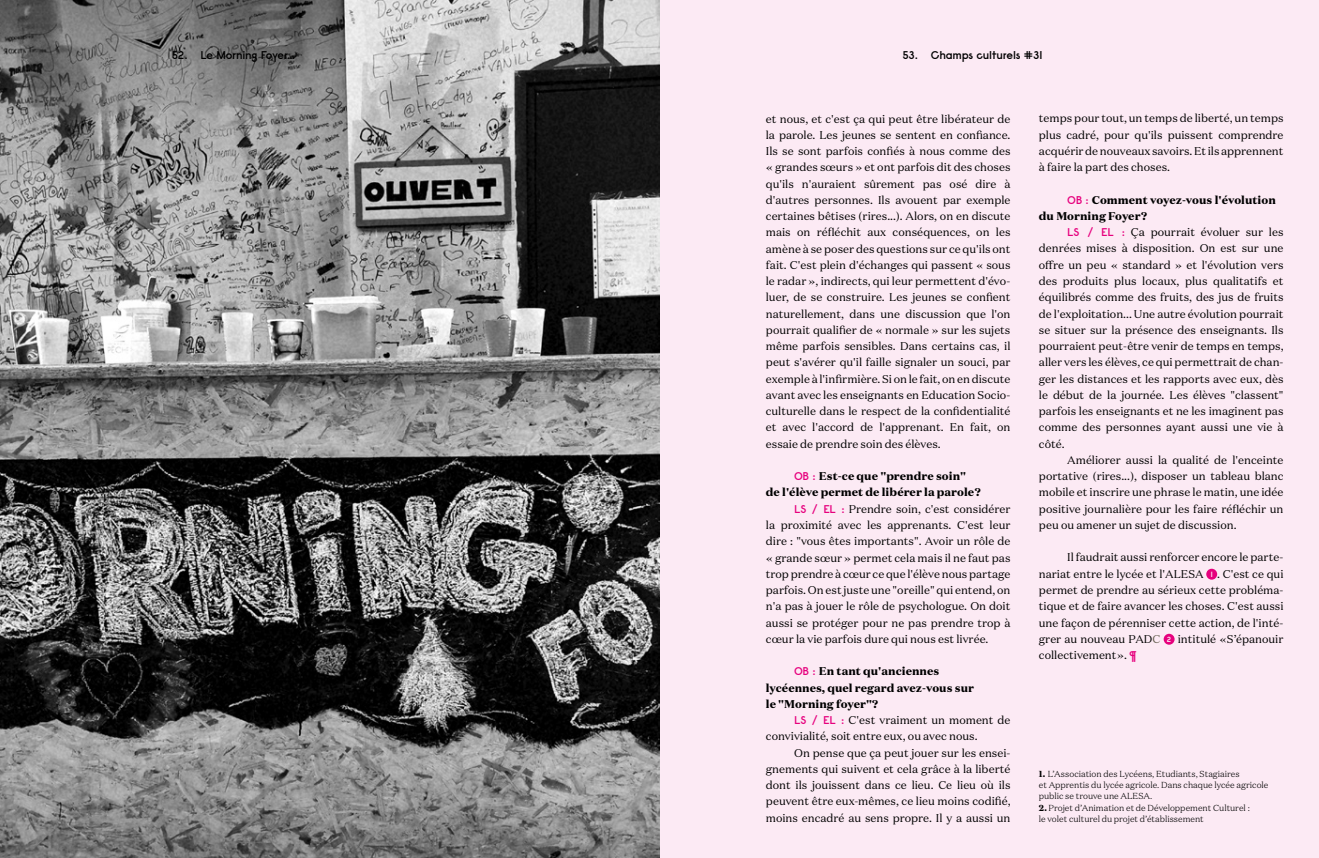
<style>
.page{position:relative;width:1319px;height:858px;background:#fff}
.page>*{position:absolute;margin:0;border:0;box-sizing:border-box;transform-origin:0 0}
.t1{font:11.25px/16.2px "Domaine Text";color:#000;text-align:justify}
.t2{font:900 11.25px/16.2px "Domaine Text";color:#000}
.t3{font:600 11.25px "Raisonne";letter-spacing:-.015em;color:#000}
.t4{font:300 8.75px/11.2px "Domaine Text";color:#000}
.s1{font-family:"Raisonne";font-weight:600;color:#e6007d}
.s2{font-family:"Raisonne";font-weight:600;font-size:7.5px;color:#fff}
.s3{color:#666051}
.s4{font-weight:900}
</style>
<div class="page">
<div style="left:0;top:0;width:1318px;height:857px;background:#fceaf4"></div>
<svg style="left:1205px;top:568px;width:11px;height:11px"></svg>
<div style="left:1163px;top:633px;width:11px;height:11px;background:#e6007d;border-radius:50%"></div>
<img style="left:0;top:0;width:659px;height:857px">
<p class="t3" style="left:172px;top:48px;width:125px">52. Le Morning Foyer…</p>
<p class="t3" style="left:902px;top:48px;width:141px">53. Champs culturels #31</p>
<p class="t1" style="left:765px;top:110px;width:246px">et nous, et c'est ça qui peut être libérateur de la parole. Les jeunes se sentent en confiance.<br>Ils se sont parfois confiés à nous comme des « grandes sœurs » et ont parfois dit des choses qu'ils n'auraient sûrement pas osé dire à d'autres personnes. Ils avouent par exemple certaines bêtises (rires...). Alors, on en discute mais on réfléchit aux conséquences, on les amène à se poser des questions sur ce qu'ils ont fait. C'est plein d'échanges qui passent « sous le radar », indirects, qui leur permettent d'évo&shy;luer, de se construire. Les jeunes se confient naturellement, dans une discussion que l'on pourrait qualifier de « normale » sur les sujets même parfois sensibles. Dans certains cas, il peut s'avérer qu'il faille signaler un souci, par exemple à l'infirmière. Si on le fait, on en discute avant avec les enseignants en Education Socio&shy;culturelle dans le respect de la confidentialité et avec l'accord de l'apprenant. En fait, on essaie de prendre soin des élèves.</p>
<p class="t2" style="left:794px;top:468px;width:173px"><span class="s1">OB :</span> Est-ce que "prendre soin"</p>
<p class="t2" style="left:765px;top:484px;width:216px">de l'élève permet de libérer la parole ?</p>
<p class="t1" style="left:794px;top:500px;width:218px"><span class="s1">LS / EL :</span> Prendre soin, c'est considérer</p>
<p class="t1" style="left:765px;top:516px;width:246px">la proximité avec les apprenants. C'est leur</p>
<p class="t1" style="left:765px;top:533px;width:246px">dire : "vous êtes importants". Avoir un rôle de</p>
<p class="t1" style="left:765px;top:549px;width:246px">« grande sœur » permet cela mais il ne faut pas</p>
<p class="t1" style="left:765px;top:565px;width:246px">trop prendre à cœur ce que l'élève nous partage</p>
<p class="t1" style="left:765px;top:581px;width:246px">parfois. On est juste une "oreille" qui entend, on</p>
<p class="t1" style="left:765px;top:598px;width:246px">n'a pas à jouer le rôle de psychologue. On doit</p>
<p class="t1" style="left:765px;top:614px;width:246px">aussi se protéger pour ne pas prendre trop à</p>
<p class="t1" style="left:765px;top:630px;width:224px">cœur la vie parfois dure qui nous est livrée.</p>
<p class="t2" style="left:765px;top:663px;width:210px;text-indent:28px"><span class="s1">OB :</span> En tant qu'anciennes lycéennes, quel regard avez-vous sur le "Morning foyer"?</p>
<p class="t1" style="left:765px;top:711px;width:246px;text-indent:28px"><span class="s1">LS / EL :</span> C'est vraiment un moment de convivialité, soit entre eux, ou avec nous.</p>
<p class="t1" style="left:765px;top:744px;width:246px;text-indent:28px">On pense que ça peut jouer sur les ensei&shy;gnements qui suivent et cela grâce à la liberté dont ils jouissent dans ce lieu. Ce lieu où ils peuvent être eux-mêmes, ce lieu moins codifié, moins encadré au sens propre. Il y a aussi un</p>
<p class="t1" style="left:1038px;top:110px;width:246px">temps pour tout, un temps de liberté, un temps plus cadré, pour qu'ils puissent comprendre acquérir de nouveaux savoirs. Et ils apprennent à faire la part des choses.</p>
<p class="t2" style="left:1038px;top:191px;width:238px;text-indent:28px"><span class="s1">OB :</span> Comment voyez-vous l'évolution du Morning Foyer ?</p>
<p class="t1" style="left:1038px;top:224px;width:246px;text-indent:28px"><span class="s1">LS / EL :</span> Ça pourrait évoluer sur les denrées mises à disposition. On est sur une offre un peu « standard » et l'évolution vers des produits plus locaux, plus qualitatifs et équilibrés comme des fruits, des jus de fruits de l'exploitation... Une autre évolution pourrait se situer sur la présence des enseignants. Ils pourraient peut-être venir de temps en temps, aller vers les élèves, ce qui permettrait de chan&shy;ger les distances et les rapports avec eux, dès le début de la journée. Les élèves "classent" parfois les enseignants et ne les imaginent pas comme des personnes ayant aussi une vie à côté.</p>
<p class="t1" style="left:1038px;top:451px;width:246px;text-indent:28px">Améliorer aussi la qualité de l'enceinte portative (rires...), disposer un tableau blanc mobile et inscrire une phrase le matin, une idée positive journalière pour les faire réfléchir un peu ou amener un sujet de discussion.</p>
<p class="t1" style="left:1038px;top:549px;width:246px;text-indent:28px">Il faudrait aussi renforcer encore le parte&shy;nariat entre le lycée et l'ALESA <span class="s2">1</span> . C'est ce qui permet de prendre au sérieux cette probléma&shy;tique et de faire avancer les choses. C'est aussi une façon de pérenniser cette action, de l'inté&shy;grer au nouveau PAD<span class="s3">C</span> <span class="s2">2</span> intitulé «S’épanouir collectivement». <span class="s1">¶</span></p>
<p class="t4" style="left:1038px;top:767px;width:231px"><span class="s4">1.</span> L’Association des Lycéens, Etudiants, Stagiaires<br>et Apprentis du lycée agricole. Dans chaque lycée agricole public se trouve une ALESA.</p>
<p class="t4" style="left:1038px;top:801px;width:212px"><span class="s4">2.</span> Projet d’Animation et de Développement Culturel : le volet culturel du projet d’établissement</p>
</div>
